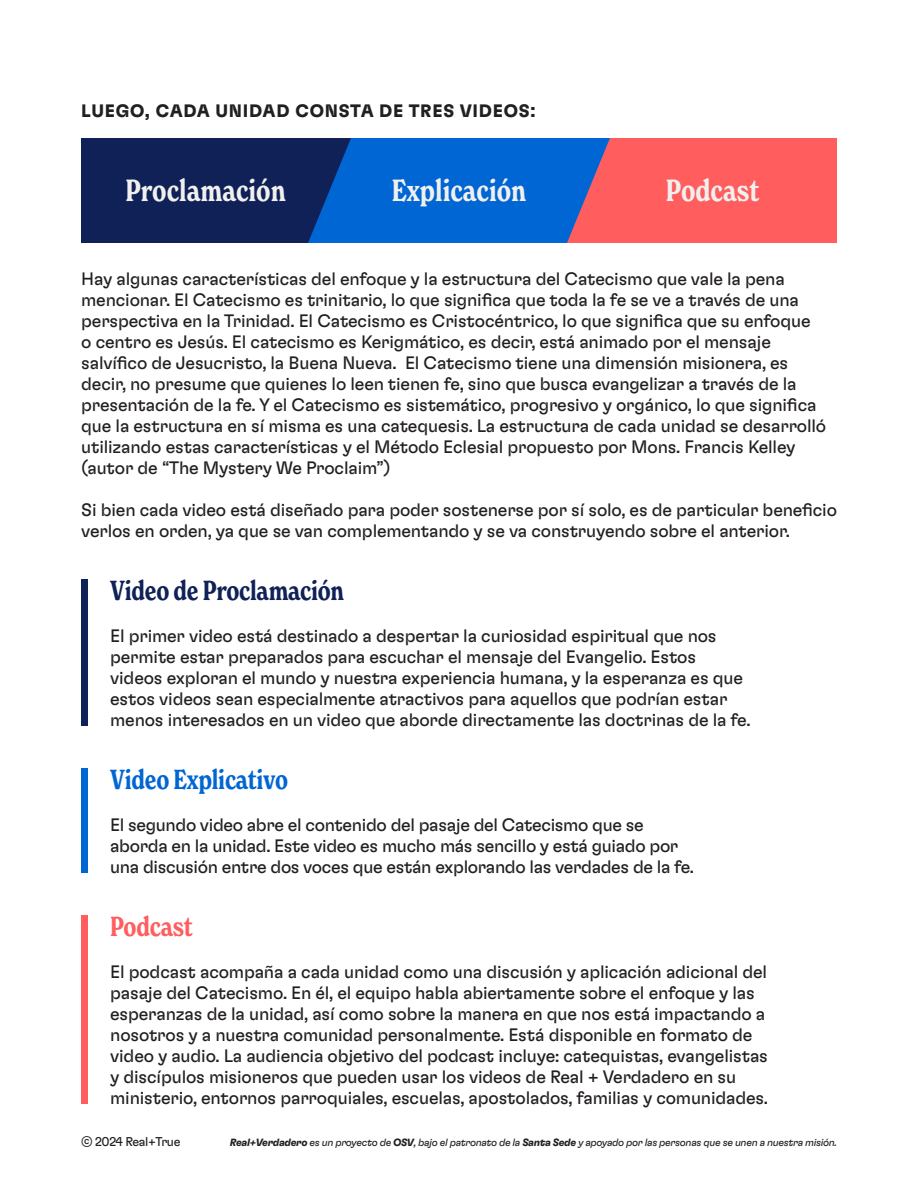
<style>
.page{position:relative;width:918px;height:1188px;background:#fff}
.page>*{position:absolute;margin:0;border:0;box-sizing:border-box;transform-origin:0 0}
.t1{font:600 condensed 30px "New Spirit";color:#f1f0ef}
.t2{font:600 condensed 27px "New Spirit";letter-spacing:-.01em;color:#0f2157}
.t3{font:600 condensed 27px "New Spirit";letter-spacing:-.01em;color:#0066d4}
.t4{font:600 condensed 27px "New Spirit";letter-spacing:-.01em;color:#ff5d5e}
.t5{font:18px/21px "GT Flexa";letter-spacing:-.01em;color:#231f20}
.t6{font:700 18px "GT Flexa";letter-spacing:.04em;color:#22201f}
.t7{font:12.75px "GT Flexa";letter-spacing:-.03em;color:#231f20}
.t8{font:italic 10.5px "GT Flexa";letter-spacing:-.03em;color:#231f20}
.s1{font-weight:700}
</style>
<div class="page">
<div style="left:81px;top:579px;width:7px;height:147px;background:#0f2157"></div>
<div style="left:81px;top:768px;width:7px;height:105px;background:#0066d4"></div>
<div style="left:81px;top:915px;width:7px;height:189px;background:#ff5d5e"></div>
<svg style="left:81px;top:138px;width:756px;height:105px;background:#584c84"></svg>
<p class="t6" style="left:81px;top:99px;width:456px">LUEGO, CADA UNIDAD CONSTA DE TRES VIDEOS:</p>
<p class="t1" style="left:125px;top:172px;width:162px">Proclamación</p>
<p class="t1" style="left:392px;top:172px;width:136px">Explicación</p>
<p class="t1" style="left:666px;top:172px;width:95px">Podcast</p>
<p class="t5" style="left:81px;top:268px;width:747px">Hay algunas características del enfoque y la estructura del Catecismo que vale la pena mencionar. El Catecismo es trinitario, lo que significa que toda la fe se ve a través de una perspectiva en la Trinidad. El Catecismo es Cristocéntrico, lo que significa que su enfoque<br>o centro es Jesús. El catecismo es Kerigmático, es decir, está animado por el mensaje salvífico de Jesucristo, la Buena Nueva. El Catecismo tiene una dimensión misionera, es decir, no presume que quienes lo leen tienen fe, sino que busca evangelizar a través de la presentación de la fe. Y el Catecismo es sistemático, progresivo y orgánico, lo que significa que la estructura en sí misma es una catequesis. La estructura de cada unidad se desarrolló utilizando estas características y el Método Eclesial propuesto por Mons. Francis Kelley (autor de “The Mystery We Proclaim”)</p>
<p class="t5" style="left:81px;top:499px;width:757px">Si bien cada video está diseñado para poder sostenerse por sí solo, es de particular beneficio verlos en orden, ya que se van complementando y se va construyendo sobre el anterior.</p>
<p class="t2" style="left:110px;top:574px;width:235px">Video de Proclamación</p>
<p class="t5" style="left:110px;top:625px;width:642px">El primer video está destinado a despertar la curiosidad espiritual que nos permite estar preparados para escuchar el mensaje del Evangelio. Estos videos exploran el mundo y nuestra experiencia humana, y la esperanza es que estos videos sean especialmente atractivos para aquellos que podrían estar menos interesados en un video que aborde directamente las doctrinas de la fe.</p>
<p class="t3" style="left:110px;top:763px;width:179px">Video Explicativo</p>
<p class="t5" style="left:110px;top:814px;width:585px">El segundo video abre el contenido del pasaje del Catecismo que se aborda en la unidad. Este video es mucho más sencillo y está guiado por una discusión entre dos voces que están explorando las verdades de la fe.</p>
<p class="t4" style="left:110px;top:910px;width:84px">Podcast</p>
<p class="t5" style="left:110px;top:961px;width:659px">El podcast acompaña a cada unidad como una discusión y aplicación adicional del pasaje del Catecismo. En él, el equipo habla abiertamente sobre el enfoque y las esperanzas de la unidad, así como sobre la manera en que nos está impactando a nosotros y a nuestra comunidad personalmente. Está disponible en formato de video y audio. La audiencia objetivo del podcast incluye: catequistas, evangelistas y discípulos misioneros que pueden usar los videos de Real + Verdadero en su ministerio, entornos parroquiales, escuelas, apostolados, familias y comunidades.</p>
<p class="t7" style="left:81px;top:1134px;width:101px">© 2024 Real+True</p>
<p class="t8" style="left:230px;top:1136px;width:609px"><span class="s1">Real+Verdadero</span> es un proyecto de <span class="s1">OSV</span>, bajo el patronato de la <span class="s1">Santa Sede</span> y apoyado por las personas que se unen a nuestra misión.</p>
</div>
